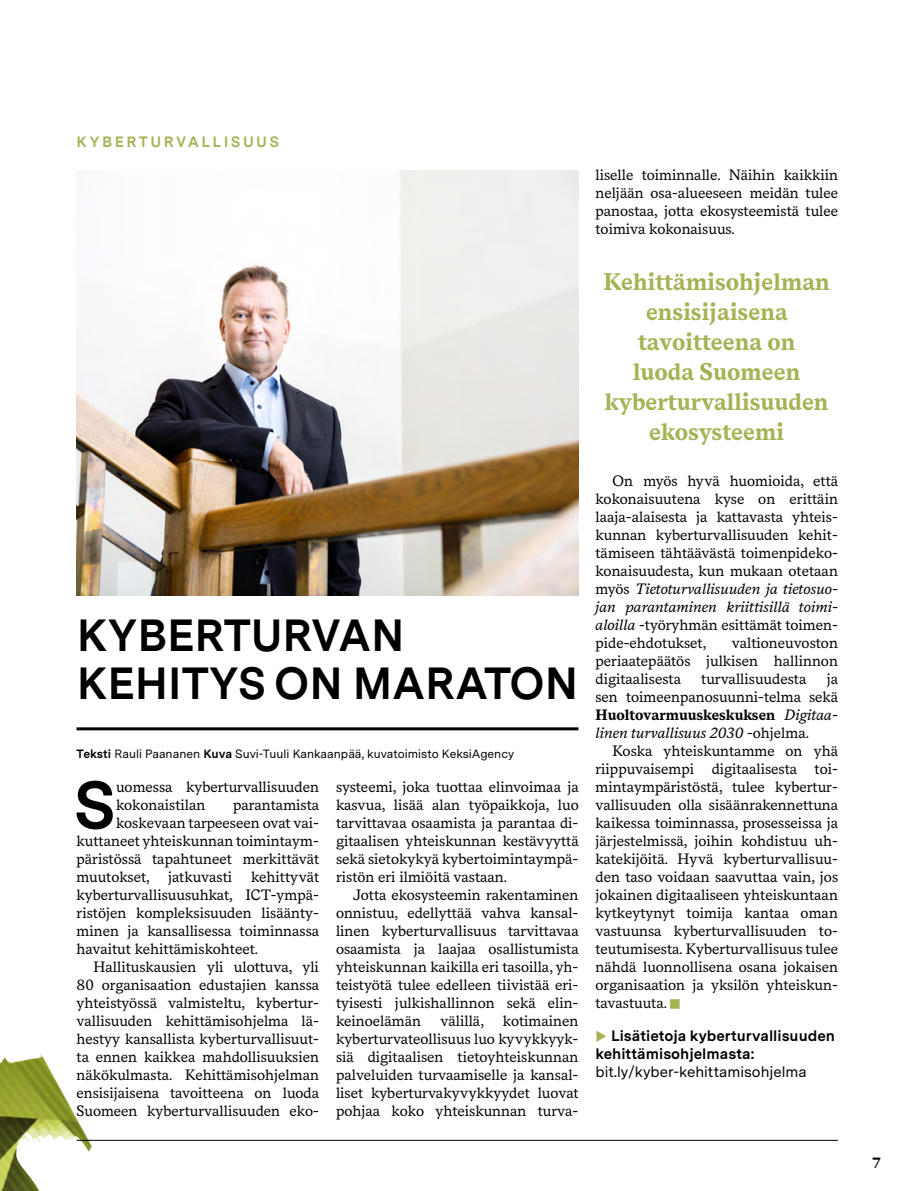
<style>
.page{position:relative;width:923px;height:1191px;background:#fff}
.page>*{position:absolute;margin:0;border:0;box-sizing:border-box;transform-origin:0 0}
.t1{font:700 66.45px "Messina Sans";color:#000}
.t2{font:700 45px/48px "Messina Sans";letter-spacing:-.005em;color:#000}
.t3{font:700 24px/30px "Messina Serif";color:#a7b255;text-align:center}
.t4{font:16.5px "Wingdings";color:#a7b255}
.t5{font:15px/18px "Messina Serif";color:#000;text-align:justify}
.t6{font:700 15px/18px "Messina Sans";color:#000}
.t7{font:15px "Messina Sans";color:#000}
.t8{font:700 15px "Messina Sans";letter-spacing:.16em;color:#a7b255}
.t9{font:700 15px "Messina Serif";color:#000}
.t10{font:12px "Messina Sans";color:#000}
.s1{font-weight:700}
.s2{font-style:italic}
.s3{color:#a7b255}
</style>
<div class="page">
<img style="left:0;top:1053px;width:94px;height:138px">
<hr style="left:77px;top:1140px;width:761px;height:1px;background:#000">
<hr style="left:77px;top:727px;width:501px;height:3px;background:#000">
<img style="left:77px;top:170px;width:501px;height:425px">
<p class="t8" style="left:77px;top:131px;width:204px">KYBERTURVALLISUUS</p>
<p class="t5" style="left:595px;top:165px;width:244px">liselle toiminnalle. Näihin kaikkiin neljään osa-alueeseen meidän tulee panostaa, jotta ekosysteemistä tulee toimiva kokonaisuus.</p>
<h2 class="t2" style="left:77px;top:609px;width:503px">KYBERTURVAN<br>KEHITYS ON MARATON</h2>
<p class="t10" style="left:77px;top:744px;width:439px"><span class="s1">Teksti</span> Rauli Paananen <span class="s1">Kuva</span> Suvi-Tuuli Kankaanpää, kuvatoimisto KeksiAgency</p>
<h1 class="t1" style="left:73px;top:755px;width:44px">S</h1>
<p class="t5" style="left:116px;top:777px;width:204px">uomessa kyberturvallisuuden kokonaistilan</p>
<p class="t5" style="left:233px;top:795px;width:88px">parantamista</p>
<p class="t5" style="left:116px;top:813px;width:204px">koskevaan tarpeeseen ovat vai-</p>
<p class="t5" style="left:77px;top:831px;width:244px">kuttaneet yhteiskunnan toimintaym-</p>
<p class="t5" style="left:77px;top:849px;width:244px">päristössä tapahtuneet merkittävät</p>
<p class="t5" style="left:77px;top:867px;width:157px">muutokset, jatkuvasti</p>
<p class="t5" style="left:77px;top:867px;width:244px;text-indent:175px">kehittyvät kyberturvallisuusuhkat, ICT-ympä&shy;ristöjen kompleksisuuden lisäänty&shy;minen ja kansallisessa toiminnassa havaitut kehittämiskohteet.</p>
<p class="t5" style="left:77px;top:957px;width:244px;text-indent:17px">Hallituskausien yli ulottuva, yli 80 organisaation edustajien kanssa yhteistyössä valmisteltu, kybertur&shy;vallisuuden kehittämisohjelma lä&shy;hestyy kansallista kyberturvallisuut&shy;ta ennen kaikkea mahdollisuuksien näkökulmasta. Kehittämisohjelman ensisijaisena tavoitteena on luoda Suomeen kyberturvallisuuden eko-</p>
<p class="t5" style="left:336px;top:777px;width:244px">systeemi, joka tuottaa elinvoimaa ja kasvua, lisää alan työpaikkoja, luo tarvittavaa osaamista ja parantaa di&shy;gitaalisen yhteiskunnan kestävyyttä sekä sietokykyä kybertoimintaympä&shy;ristön eri ilmiöitä vastaan.</p>
<p class="t5" style="left:336px;top:885px;width:244px;text-indent:17px">Jotta ekosysteemin rakentaminen onnistuu, edellyttää vahva kansal&shy;linen kyberturvallisuus tarvittavaa osaamista ja laajaa osallistumista yhteiskunnan kaikilla eri tasoilla, yh&shy;teistyötä tulee edelleen tiivistää eri&shy;tyisesti julkishallinnon sekä elin&shy;keinoelämän</p>
<p class="t5" style="left:336px;top:1011px;width:244px;text-indent:167px">kotimainen kyberturvateollisuus luo kyvykkyyk&shy;siä digitaalisen tietoyhteiskunnan palveluiden turvaamiselle ja kansal&shy;liset kyberturvakyvykkyydet luovat pohjaa koko yhteiskunnan turva-</p>
<p class="t5" style="left:440px;top:1011px;width:45px">välillä,</p>
<h3 class="t3" style="left:603px;top:267px;width:228px">Kehittämisohjelman ensisijaisena tavoitteena on<br>luoda Suomeen kyberturvallisuuden ekosysteemi</h3>
<p class="t5" style="left:595px;top:471px;width:244px;text-indent:17px">On myös hyvä huomioida, että kokonaisuutena kyse on erittäin laaja-alaisesta ja kattavasta yhteis&shy;kunnan kyberturvallisuuden kehit&shy;tämiseen tähtäävästä toimenpideko&shy;konaisuudesta, kun mukaan otetaan myös <span class="s2">Tietoturvallisuuden ja tietosuo&shy;jan parantaminen kriittisillä toimi&shy;aloilla</span> -työryhmän esittämät toimen&shy;pide-ehdotukset,</p>
<p class="t5" style="left:595px;top:633px;width:244px;text-indent:136px">valtioneuvoston periaatepäätös julkisen hallinnon digitaalisesta</p>
<p class="t5" style="left:595px;top:669px;width:244px;text-indent:231px">ja sen toimeenpanosuunni-telma sekä <span class="s1">Huoltovarmuuskeskuksen</span> <span class="s2">Digitaa&shy;linen turvallisuus 2030</span> -ohjelma.</p>
<p class="t5" style="left:595px;top:741px;width:244px;text-indent:17px">Koska yhteiskuntamme on yhä riippuvaisempi digitaalisesta toi&shy;mintaympäristöstä, tulee kybertur&shy;vallisuuden olla sisäänrakennettuna kaikessa toiminnassa, prosesseissa ja järjestelmissä, joihin kohdistuu uh&shy;katekijöitä. Hyvä kyberturvallisuu&shy;den taso voidaan saavuttaa vain, jos jokainen digitaaliseen yhteiskuntaan kytkeytynyt toimija kantaa oman vastuunsa kyberturvallisuuden to&shy;teutumisesta. Kyberturvallisuus tulee nähdä luonnollisena osana jokaisen organisaation ja yksilön yhteiskun&shy;tavastuuta.</p>
<p class="t5" style="left:701px;top:669px;width:107px">turvallisuudesta</p>
<p class="t4" style="left:669px;top:995px;width:14px">■</p>
<p class="t6" style="left:595px;top:1025px;width:241px"><span class="s3">◆</span> Lisätietoja kyberturvallisuuden kehittämisohjelmasta:</p>
<p class="t7" style="left:595px;top:1060px;width:213px">bit.ly/kyber-kehittamisohjelma</p>
<p class="t9" style="left:873px;top:1151px;width:9px">7</p>
</div>
